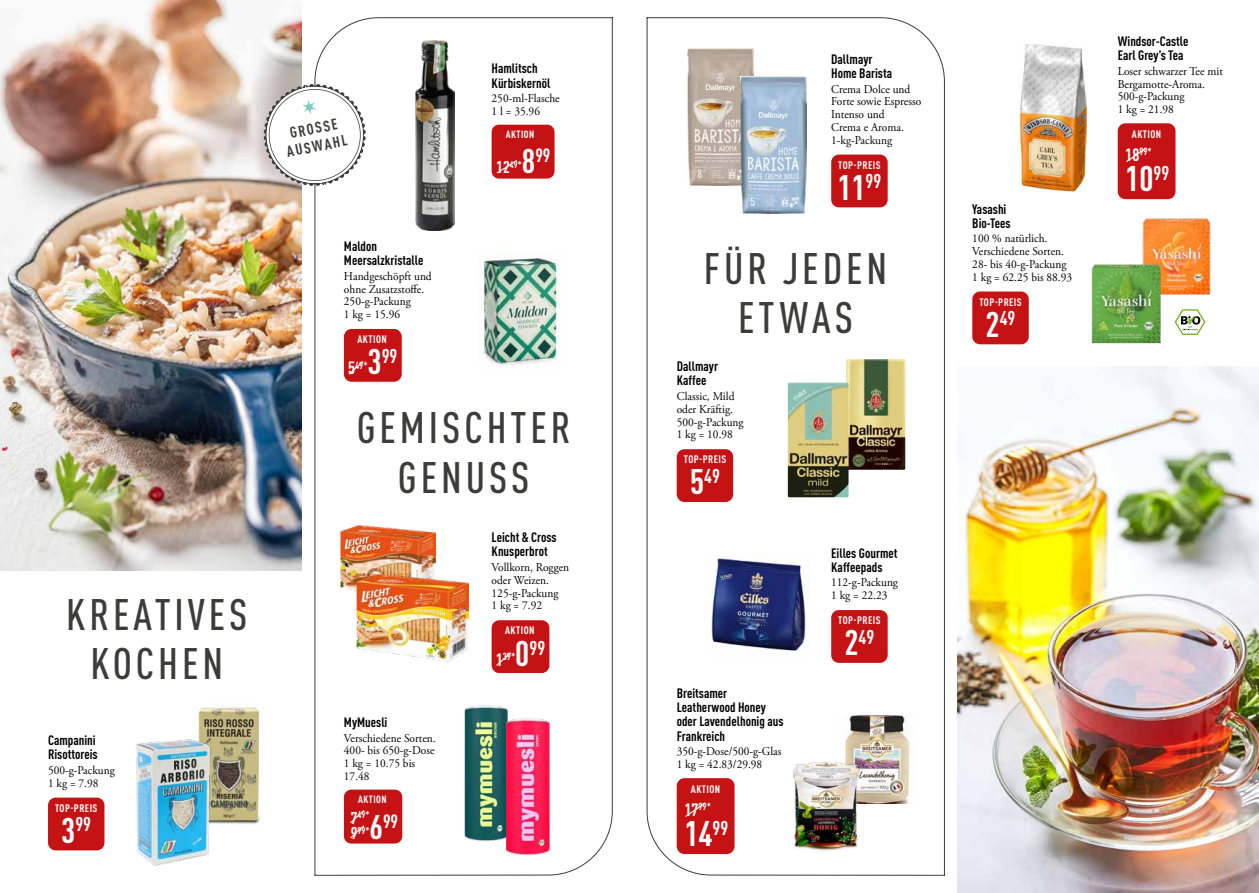
<style>
.page{position:relative;width:1259px;height:893px;background:#fff}
.page>*{position:absolute;margin:0;border:0;box-sizing:border-box;transform-origin:0 0}
.t1{font:500 condensed 43.5px/49.5px "DINOT";letter-spacing:.09em;color:#3c3c3b;text-align:center}
.t2{font:700 condensed 35.1px "DINOT";color:#fff}
.t3{font:700 condensed 19.65px "DINOT";color:#fff}
.t4{font:700 condensed 18.9px "DINOT";color:#fff}
.t5{font:700 condensed 15.15px/17.7px "DINOT";color:#3c3c3b;text-align:center}
.t6{font:700 condensed 13.5px/14.2px "DINOT";color:#000}
.t7{font:12px/12.8px "Adobe Garamond Pro";color:#000;scale:.95 1}
.t8{font:700 condensed 10.8px "DINOT";letter-spacing:.04em;color:#fff}
.t9{font:700 condensed 10.35px "DINOT";letter-spacing:.04em;color:#fff}
.t10{font:700 condensed 10.2px "DINOT";color:#fff}
.t11{font:700 condensed 9.9px/15.6px "DINOT";color:#fff}
.s1{font-size:35.1px}
.s2{font-size:17.55px}
.s3{font-size:16.8px}
.s4{font-size:33.75px}
</style>
<div class="page">
<svg style="left:314px;top:17px;width:299px;height:859px"></svg>
<img style="left:451px;top:703px;width:60px;height:140px">
<img style="left:0;top:0;width:302px;height:571px">
<img style="left:957px;top:367px;width:302px;height:526px">
<svg style="left:262px;top:82px;width:105px;height:106px"></svg>
<svg style="left:646px;top:17px;width:298px;height:859px"></svg>
<img style="left:492px;top:717px;width:61px;height:139px">
<img style="left:416px;top:41px;width:39px;height:190px">
<img style="left:477px;top:251px;width:86px;height:120px">
<img style="left:688px;top:49px;width:65px;height:137px">
<img style="left:740px;top:76px;width:66px;height:137px">
<img style="left:846px;top:359px;width:59px;height:111px">
<img style="left:788px;top:383px;width:60px;height:114px">
<img style="left:1019px;top:44px;width:68px;height:148px">
<img style="left:1142px;top:218px;width:69px;height:77px">
<img style="left:198px;top:706px;width:64px;height:118px">
<img style="left:162px;top:738px;width:58px;height:127px">
<img style="left:792px;top:763px;width:67px;height:88px">
<img style="left:1091px;top:257px;width:81px;height:87px">
<svg style="left:1174px;top:309px;width:32px;height:26px"></svg>
<img style="left:706px;top:553px;width:104px;height:104px">
<img style="left:340px;top:514px;width:95px;height:95px">
<img style="left:357px;top:562px;width:111px;height:111px">
<div style="left:48px;top:798px;width:56px;height:52px;background:#c51315;border-radius:8px"></div>
<div style="left:344px;top:329px;width:58px;height:53px;background:#c51315;border-radius:8px"></div>
<svg style="left:348px;top:361px;width:16px;height:14px"></svg>
<div style="left:677px;top:449px;width:56px;height:53px;background:#c51315;border-radius:8px"></div>
<div style="left:972px;top:291px;width:56px;height:53px;background:#c51315;border-radius:8px"></div>
<div style="left:1117px;top:123px;width:58px;height:76px;background:#c51315;border-radius:8px"></div>
<svg style="left:1126px;top:147px;width:21px;height:15px"></svg>
<div style="left:344px;top:790px;width:58px;height:53px;background:#c51315;border-radius:7px"></div>
<svg style="left:350px;top:810px;width:15px;height:29px"></svg>
<div style="left:491px;top:125px;width:63px;height:54px;background:#c51315;border-radius:7px"></div>
<svg style="left:496px;top:160px;width:22px;height:14px"></svg>
<div style="left:831px;top:155px;width:56px;height:52px;background:#c51315;border-radius:8px"></div>
<div style="left:677px;top:778px;width:57px;height:76px;background:#c51315;border-radius:8px"></div>
<svg style="left:685px;top:802px;width:21px;height:15px"></svg>
<div style="left:831px;top:610px;width:56px;height:53px;background:#c51315;border-radius:8px"></div>
<div style="left:491px;top:620px;width:58px;height:53px;background:#c51315;border-radius:8px"></div>
<svg style="left:496px;top:652px;width:16px;height:14px"></svg>
<h1 class="t1" style="left:66px;top:587px;width:183px">KREATIVES<br>KOCHEN</h1>
<p class="t6" style="left:48px;top:732px;width:51px">Campanini<br>Risottoreis</p>
<p class="t7" style="left:48px;top:764px;width:72px">500-g-Packung<br>1 kg = 7.98</p>
<p class="t8" style="left:55px;top:800px;width:44px">TOP-PREIS</p>
<h3 class="t3" style="left:61px;top:810px;width:31px"><span class="s1">3</span>99</h3>
<p class="t5" style="left:282px;top:124px;width:63px;rotate:-11deg">GROSSE<br>AUSWAHL</p>
<p class="t6" style="left:344px;top:238px;width:81px">Maldon<br>Meersalzkristalle</p>
<p class="t7" style="left:344px;top:270px;width:94px">Handgeschöpft und ohne Zusatzstoffe.<br>250-g-Packung<br>1 kg = 15.96</p>
<p class="t8" style="left:357px;top:331px;width:31px">AKTION</p>
<h3 class="t3" style="left:368px;top:342px;width:31px"><span class="s1">3</span>99</h3>
<p class="t10" style="left:348px;top:357px;width:21px"><span class="s2">5</span>49*</p>
<p class="t6" style="left:491px;top:60px;width:60px">Hamlitsch<br>Kürbiskernöl</p>
<p class="t7" style="left:491px;top:92px;width:73px">250-ml-Flasche<br>1 l = 35.96</p>
<p class="t9" style="left:506px;top:127px;width:30px">AKTION</p>
<p class="t11" style="left:496px;top:156px;width:27px"><span class="s3">12</span>49*</p>
<h3 class="t4" style="left:522px;top:142px;width:30px"><span class="s4">8</span>99</h3>
<h1 class="t1" style="left:357px;top:400px;width:215px">GEMISCHTER<br>GENUSS</h1>
<p class="t6" style="left:491px;top:529px;width:67px">Leicht &amp; Cross<br>Knusperbrot</p>
<p class="t7" style="left:491px;top:561px;width:83px">Vollkorn, Roggen oder Weizen.<br>125-g-Packung<br>1 kg = 7.92</p>
<p class="t8" style="left:505px;top:623px;width:31px">AKTION</p>
<p class="t6" style="left:344px;top:714px;width:45px">MyMuesli</p>
<p class="t7" style="left:344px;top:732px;width:98px">Verschiedene Sorten.<br>400- bis 650-g-Dose<br>1 kg = 10.75 bis<br>17.48</p>
<p class="t9" style="left:358px;top:792px;width:30px">AKTION</p>
<p class="t11" style="left:351px;top:806px;width:20px"><span class="s3">7</span>49*<br><span class="s3">9</span>99*</p>
<h3 class="t4" style="left:369px;top:808px;width:30px"><span class="s4">6</span>99</h3>
<h3 class="t3" style="left:515px;top:633px;width:31px"><span class="s1">0</span>99</h3>
<p class="t10" style="left:496px;top:649px;width:21px"><span class="s2">1</span>39*</p>
<p class="t6" style="left:831px;top:51px;width:62px">Dallmayr<br>Home Barista</p>
<p class="t7" style="left:831px;top:83px;width:96px">Crema Dolce und<br>Forte sowie Espresso<br>Intenso und<br>Crema e Aroma.<br>1-kg-Packung</p>
<p class="t8" style="left:838px;top:157px;width:44px">TOP-PREIS</p>
<h2 class="t2" style="left:837px;top:161px;width:46px">11<sup>99</sup></h2>
<h1 class="t1" style="left:704px;top:240px;width:185px">FÜR JEDEN<br>ETWAS</h1>
<p class="t6" style="left:677px;top:358px;width:43px">Dallmayr<br>Kaffee</p>
<p class="t7" style="left:677px;top:390px;width:72px">Classic, Mild oder Kräftig.<br>500-g-Packung<br>1 kg = 10.98</p>
<p class="t8" style="left:684px;top:452px;width:44px">TOP-PREIS</p>
<h3 class="t3" style="left:690px;top:462px;width:31px"><span class="s1">5</span>49</h3>
<p class="t6" style="left:677px;top:685px;width:108px">Breitsamer<br>Leatherwood Honey oder Lavendelhonig aus<br>Frankreich</p>
<p class="t7" style="left:677px;top:745px;width:112px">350-g-Dose/500-g-Glas<br>1 kg = 42.83/29.98</p>
<p class="t8" style="left:691px;top:781px;width:31px">AKTION</p>
<p class="t10" style="left:684px;top:799px;width:28px"><span class="s2">17</span>99*</p>
<h2 class="t2" style="left:684px;top:808px;width:46px">14<sup>99</sup></h2>
<p class="t6" style="left:831px;top:545px;width:68px">Eilles Gourmet<br>Kaffeepads</p>
<p class="t7" style="left:831px;top:577px;width:72px">112-g-Packung<br>1 kg = 22.23</p>
<p class="t8" style="left:838px;top:612px;width:44px">TOP-PREIS</p>
<h3 class="t3" style="left:844px;top:622px;width:31px"><span class="s1">2</span>49</h3>
<p class="t6" style="left:972px;top:201px;width:40px">Yasashi<br>Bio-Tees</p>
<p class="t7" style="left:972px;top:233px;width:107px">100 % natürlich.<br>Verschiedene Sorten.<br>28- bis 40-g-Packung<br>1 kg = 62.25 bis 88.93</p>
<p class="t8" style="left:979px;top:294px;width:44px">TOP-PREIS</p>
<h3 class="t3" style="left:985px;top:304px;width:31px"><span class="s1">2</span>49</h3>
<p class="t6" style="left:1117px;top:33px;width:72px">Windsor-Castle<br>Earl Grey’s Tea</p>
<p class="t7" style="left:1117px;top:65px;width:112px">Loser schwarzer Tee mit<br>Bergamotte-Aroma.<br>500-g-Packung<br>1 kg = 21.98</p>
<p class="t8" style="left:1132px;top:126px;width:31px">AKTION</p>
<p class="t10" style="left:1125px;top:144px;width:28px"><span class="s2">18</span>99*</p>
<h2 class="t2" style="left:1125px;top:153px;width:46px">10<sup>99</sup></h2>
</div>
